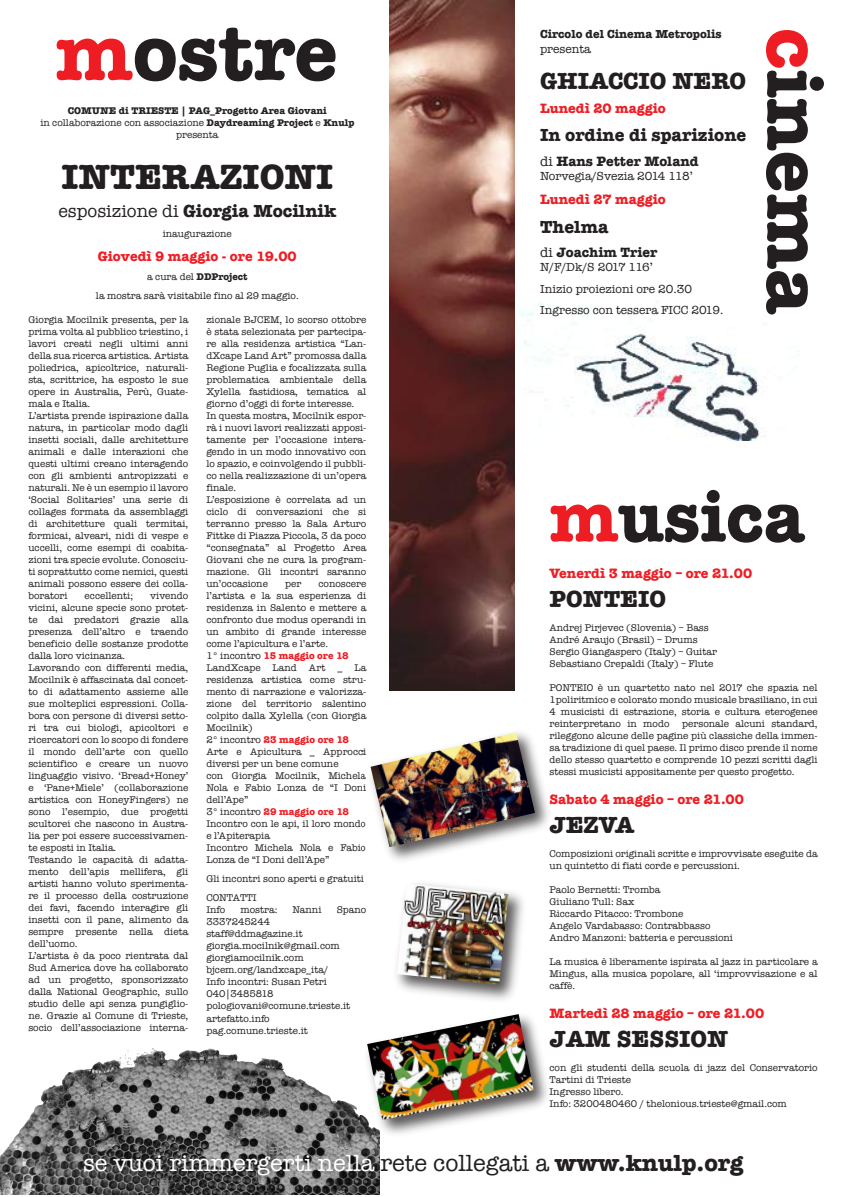
<style>
.page{position:relative;width:848px;height:1197px;background:#fff}
.page>*{position:absolute;margin:0;border:0;box-sizing:border-box;transform-origin:0 0}
.t1{font:700 80px "American Typewriter";color:#231f20}
.t2{font:700 78.3px "American Typewriter";color:#231f20}
.t3{font:700 71.3px "American Typewriter";color:#231f20}
.t4{font:700 36px "American Typewriter";color:#231f20}
.t5{font:24px "American Typewriter";color:#fff}
.t6{font:700 24px "American Typewriter";color:#231f20}
.t7{font:700 18px "American Typewriter";color:#231f20}
.t8{font:700 14px "American Typewriter";color:#ee1d23}
.t9{font:700 14px "American Typewriter";color:#231f20}
.t10{font:12px/21.6px "American Typewriter";color:#231f20}
.t11{font:700 12px "American Typewriter";color:#231f20}
.t12{font:10px/12px "American Typewriter";color:#231f20}
.t13{font:700 10px/12px "American Typewriter";color:#231f20;text-align:center}
.s1{color:#ee1d23}
.s2{font-weight:400}
.s3{font-weight:700}
.s4{font-weight:700;color:#ee1d23}
.s5{color:#231f20}
.s6{font-weight:700;color:#231f20}
</style>
<div class="page">
<img style="left:514px;top:295px;width:252px;height:146px">
<img style="left:387px;top:756px;width:161px;height:104px">
<img style="left:370px;top:732px;width:165px;height:115px">
<img style="left:396px;top:892px;width:127px;height:108px">
<img style="left:397px;top:883px;width:111px;height:101px">
<img style="left:379px;top:1024px;width:168px;height:116px">
<img style="left:367px;top:1014px;width:166px;height:105px">
<img style="left:389px;top:0;width:125px;height:690px">
<img style="left:0;top:1045px;width:379px;height:148px">
<h1 class="t1" style="left:55px;top:-16px;width:284px"><span class="s1">m</span>ostre</h1>
<p class="t13" style="left:40px;top:104px;width:315px">COMUNE di TRIESTE | PAG_Progetto Area Giovani<br><span class="s2">in collaborazione con associazione</span> Daydreaming Project <span class="s2">e</span> Knulp <span class="s2">presenta</span></p>
<h3 class="t4" style="left:62px;top:145px;width:273px">INTERAZIONI</h3>
<h3 class="t7" style="left:58px;top:196px;width:279px"><span class="s2">esposizione di</span> Giorgia Mocilnik</h3>
<p class="t12" style="left:163px;top:227px;width:70px">inaugurazione</p>
<h3 class="t8" style="left:98px;top:244px;width:200px">Giovedì 9 maggio - ore 19.00</h3>
<p class="t12" style="left:96px;top:266px;width:204px;line-height:19.2px;text-align:center">a cura del <span class="s3">DDProject<br></span>la mostra sarà visitabile fino al 29 maggio.</p>
<p class="t12" style="left:28px;top:313px;width:161px">Giorgia Mocilnik presenta, per la prima volta al pubblico triestino, i lavori creati negli ultimi anni della sua ricerca artistica. Artista poliedrica, apicoltrice, naturali&shy;sta, scrittrice, ha esposto le sue opere in Australia, Perù, Guate&shy;mala e Italia.<br>L’artista prende ispirazione dalla natura, in particolar modo dagli insetti sociali, dalle architetture animali e dalle interazioni che questi ultimi creano interagendo con gli ambienti antropizzati e naturali. Ne è un esempio il lavoro ‘Social Solitaries’ una serie di collages formata da assemblaggi di architetture quali termitai, formicai, alveari, nidi di vespe e uccelli, come esempi di coabita&shy;zioni tra specie evolute. Conosciu&shy;ti soprattutto come nemici, questi animali possono essere dei colla&shy;boratori</p>
<p class="t12" style="left:28px;top:589px;width:161px;text-indent:122px">vivendo vicini, alcune specie sono protet&shy;te dai predatori grazie alla presenza dell’altro e traendo beneficio delle sostanze prodotte dalla loro vicinanza.<br>Lavorando con differenti media,<br>Mocilnik è affascinata dal concet&shy;to di adattamento assieme alle sue molteplici espressioni. Colla&shy;bora con persone di diversi setto&shy;ri tra cui biologi, apicoltori e ricercatori con lo scopo di fondere il mondo dell’arte con quello scientifico e creare un nuovo linguaggio visivo. ‘Bread+Honey’ e ‘Pane+Miele’ (collaborazione artistica con HoneyFingers) ne sono l’esempio, due progetti scultorei che nascono in Austra&shy;lia per poi essere successivamen&shy;te esposti in Italia.<br>Testando le capacità di adatta&shy;mento dell’apis mellifera, gli artisti hanno voluto sperimenta&shy;re il processo della costruzione dei favi, facendo interagire gli insetti con il pane, alimento da sempre presente nella dieta dell’uomo.<br>L’artista è da poco rientrata dal<br>Sud America dove ha collaborato ad un progetto, sponsorizzato dalla National Geographic, sullo studio delle api senza pungiglio&shy;ne. Grazie al Comune di Trieste, socio dell’associazione interna-</p>
<p class="t12" style="left:85px;top:589px;width:50px">eccellenti;</p>
<p class="t12" style="left:206px;top:313px;width:161px">zionale BJCEM, lo scorso ottobre è stata selezionata per partecipa&shy;re alla residenza artistica “Lan&shy;dXcape Land Art” promossa dalla<br>Regione Puglia e focalizzata sulla problematica ambientale della<br>Xylella fastidiosa, tematica al giorno d’oggi di forte interesse.<br>In questa mostra, Mocilnik espor&shy;rà i nuovi lavori realizzati apposi&shy;tamente per l’occasione intera&shy;gendo in un modo innovativo con lo spazio, e coinvolgendo il pubbli&shy;co nella realizzazione di un’opera finale.<br>L’esposizione è correlata ad un ciclo di conversazioni che si terranno presso la Sala Arturo<br>Fittke di Piazza Piccola, 3 da poco “consegnata” al Progetto Area<br>Giovani che ne cura la program&shy;mazione. Gli incontri saranno un’occasione</p>
<p class="t12" style="left:206px;top:577px;width:161px;text-indent:112px">conoscere l’artista e la sua esperienza di residenza in Salento e mettere a confronto due modus operandi in un ambito di grande interesse come l’apicultura e l’arte.<br>1° incontro <span class="s4">15 maggio ore 18<br></span>LandXcape Land Art _ La residenza artistica come stru&shy;mento di narrazione e valorizza&shy;zione del territorio salentino colpito dalla Xylella (con Giorgia<br>Mocilnik)<br>2° incontro <span class="s4">23 maggio ore 18<br></span>Arte e Apicultura _ Approcci diversi per un bene comune<br>con Giorgia Mocilnik, Michela<br>Nola e Fabio Lonza de “I Doni dell’Ape”<br>3° incontro <span class="s4">29 maggio ore 18<br></span>Incontro con le api, il loro mondo e l’Apiterapia<br>Incontro Michela Nola e Fabio<br>Lonza de “I Doni dell’Ape”</p>
<p class="t12" style="left:206px;top:868px;width:159px;line-height:19.2px">Gli incontri sono aperti e gratuiti<br>CONTATTI</p>
<p class="t12" style="left:206px;top:903px;width:20px">Info</p>
<p class="t12" style="left:240px;top:903px;width:38px">mostra:</p>
<p class="t12" style="left:292px;top:903px;width:30px">Nanni</p>
<p class="t12" style="left:337px;top:903px;width:31px">Spano</p>
<p class="t12" style="left:206px;top:915px;width:145px">3337245244 staff@ddmagazine.it giorgia.mocilnik@gmail.com giorgiamocilnik.com bjcem.org/landxcape_ita/<br>Info incontri: Susan Petri<br>040|3485818 pologiovani@comune.trieste.it artefatto.info pag.comune.trieste.it</p>
<p class="t12" style="left:285px;top:577px;width:18px">per</p>
<p class="t11" style="left:540px;top:24px;width:183px">Circolo del Cinema Metropolis</p>
<p class="t10" style="left:540px;top:37px;width:52px">presenta</p>
<h3 class="t6" style="left:540px;top:60px;width:207px">GHIACCIO NERO</h3>
<h3 class="t8" style="left:540px;top:96px;width:127px">Lunedì 20 maggio</h3>
<h3 class="t7" style="left:540px;top:120px;width:208px">In ordine di sparizione</h3>
<h3 class="t9" style="left:540px;top:149px;width:160px"><span class="s2">di</span> Hans Petter Moland</h3>
<p class="t10" style="left:540px;top:165px;width:154px">Norvegia/Svezia 2014 118’</p>
<h3 class="t8" style="left:540px;top:187px;width:127px">Lunedì 27 maggio</h3>
<h3 class="t7" style="left:540px;top:211px;width:70px">Thelma</h3>
<h3 class="t9" style="left:540px;top:240px;width:119px"><span class="s2">di</span> Joachim Trier</h3>
<p class="t10" style="left:540px;top:256px;width:185px">N/F/Dk/S 2017 116’<br>Inizio proiezioni ore 20.30<br>Ingresso con tessera FICC 2019.</p>
<h2 class="t2" style="left:861px;top:28px;width:288px;rotate:90deg"><span class="s1">c</span>inema</h2>
<h3 class="t3" style="left:549px;top:456px;width:257px"><span class="s1">m</span>usica</h3>
<h3 class="t8" style="left:549px;top:561px;width:204px">Venerdì 3 maggio – ore 21.00</h3>
<h3 class="t6" style="left:549px;top:578px;width:118px">PONTEIO</h3>
<p class="t12" style="left:549px;top:621px;width:169px">Andrej Pirjevec (Slovenia) – Bass André Araujo (Brasil) – Drums Sergio Giangaspero (Italy) – Guitar Sebastiano Crepaldi (Italy) – Flute</p>
<p class="t12" style="left:549px;top:681px;width:270px;text-align:justify">PONTEIO è un quartetto nato nel 2017 che spazia nel 1poliritmico e colorato mondo musicale brasiliano, in cui 4 musicisti di estrazione, storia e cultura eterogenee reinterpretano in modo</p>
<p class="t12" style="left:549px;top:717px;width:270px;text-align:justify;text-indent:133px">personale alcuni standard, rileggono alcune delle pagine più classiche della immen&shy;sa tradizione di quel paese. Il primo disco prende il nome dello stesso quartetto e comprende 10 pezzi scritti dagli stessi musicisti appositamente per questo progetto.</p>
<h3 class="t8" style="left:549px;top:787px;width:196px">Sabato 4 maggio – ore 21.00</h3>
<h3 class="t6" style="left:549px;top:803px;width:87px">JEZVA</h3>
<p class="t12" style="left:549px;top:847px;width:270px">Composizioni originali scritte e improvvisate eseguite da un quintetto di fiati corde e percussioni.</p>
<p class="t12" style="left:549px;top:883px;width:185px">Paolo Bernetti: Tromba<br>Giuliano Tull: Sax<br>Riccardo Pitacco: Trombone<br>Angelo Vardabasso: Contrabbasso<br>Andro Manzoni: batteria e percussioni</p>
<p class="t12" style="left:549px;top:955px;width:270px;text-align:justify">La musica è liberamente ispirata al jazz in particolare a Mingus, alla musica popolare, all ‘improvvisazione e al caffè.</p>
<h3 class="t8" style="left:549px;top:1000px;width:216px">Martedì 28 maggio – ore 21.00</h3>
<h3 class="t6" style="left:549px;top:1017px;width:180px">JAM SESSION</h3>
<p class="t12" style="left:549px;top:1060px;width:270px">con gli studenti della scuola di jazz del Conservatorio Tartini di Trieste<br>Ingresso libero.<br>Info: 3200480460 / thelonious.trieste@gmail.com</p>
<h3 class="t5" style="left:83px;top:1144px;width:661px">se vuoi rimmergerti nella <span class="s5">rete collegati a</span> <span class="s6">www.knulp.org</span></h3>
</div>
